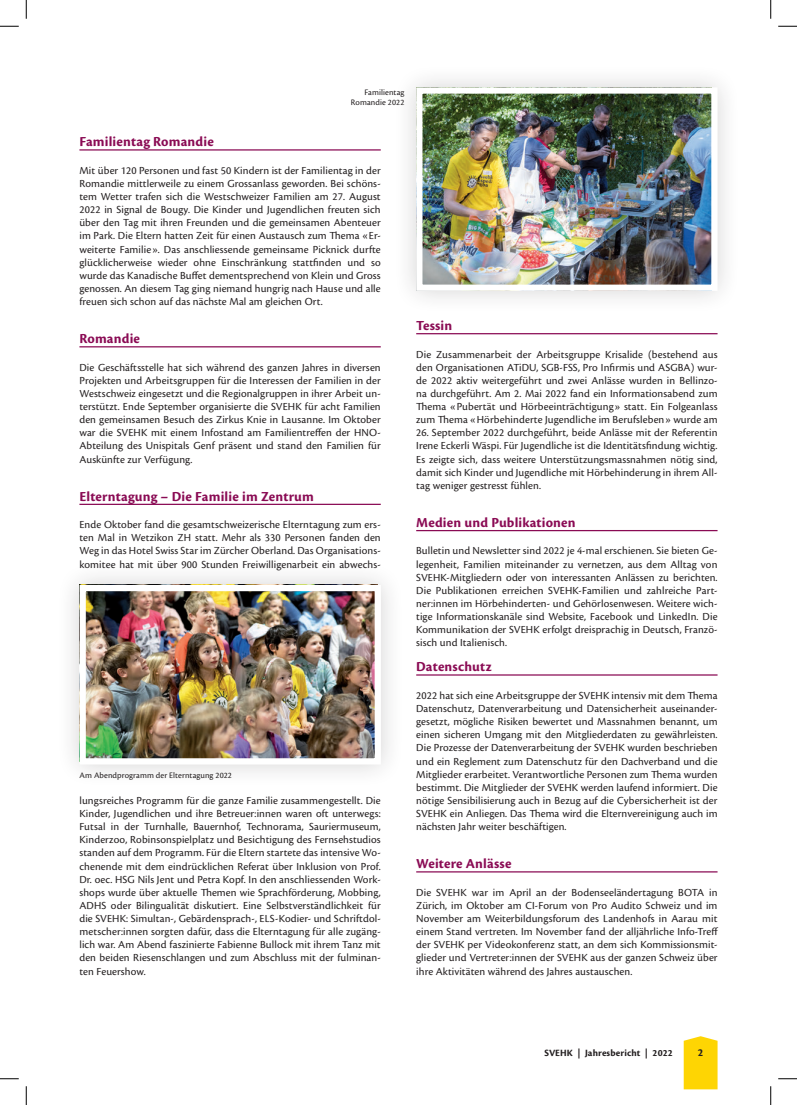
<style>
.page{position:relative;width:797px;height:1105px;background:#fff}
.page>*{position:absolute;margin:0;border:0;box-sizing:border-box;transform-origin:0 0}
.t1{font:700 14.38px "Cronos Pro";letter-spacing:.01em;color:#8a0b54}
.t2{font:11.25px/13.1px "Cronos Pro";letter-spacing:.01em;color:#231f20;text-align:justify}
.t3{font:700 11.25px "Cronos Pro";color:#231f20}
.t4{font:700 10px "Cronos Pro";letter-spacing:.01em;color:#231f20}
.t5{font:8.75px/10px "Cronos Pro";letter-spacing:.01em;color:#231f20;text-align:right}
</style>
<div class="page">
<svg style="left:683px;top:1036px;width:34px;height:53px"></svg>
<hr style="left:79px;top:149px;width:302px;height:2px;background:#8a0b54">
<hr style="left:79px;top:346px;width:302px;height:1px;background:#8a0b54">
<hr style="left:79px;top:504px;width:302px;height:1px;background:#8a0b54">
<hr style="left:416px;top:333px;width:301px;height:1px;background:#8a0b54">
<hr style="left:416px;top:530px;width:301px;height:1px;background:#8a0b54">
<hr style="left:416px;top:674px;width:301px;height:2px;background:#8a0b54">
<hr style="left:416px;top:871px;width:301px;height:1px;background:#8a0b54">
<div style="left:56px;top:561px;width:349px;height:227px;background:#231f20;opacity:.2"></div>
<img style="left:87px;top:592px;width:287px;height:165px">
<div style="left:80px;top:585px;width:301px;height:179px;border:6px solid #fff"></div>
<div style="left:392px;top:64px;width:349px;height:251px;background:#231f20;opacity:.2"></div>
<img style="left:423px;top:94px;width:287px;height:190px">
<div style="left:416px;top:87px;width:301px;height:204px;border:6px solid #fff"></div>
<svg style="left:0;top:25px;width:19px;height:2px"></svg>
<svg style="left:778px;top:25px;width:19px;height:2px"></svg>
<svg style="left:0;top:1078px;width:19px;height:1px"></svg>
<svg style="left:778px;top:1078px;width:19px;height:1px"></svg>
<svg style="left:25px;top:0;width:2px;height:19px"></svg>
<svg style="left:25px;top:1086px;width:2px;height:19px"></svg>
<svg style="left:770px;top:0;width:1px;height:19px"></svg>
<svg style="left:770px;top:1086px;width:1px;height:19px"></svg>
<p class="t5" style="left:351px;top:87px;width:55px">Familientag<br>Romandie 2022</p>
<p class="t1" style="left:79px;top:134px;width:136px">Familientag Romandie</p>
<p class="t2" style="left:79px;top:164px;width:303px">Mit über 120 Personen und fast 50 Kindern ist der Familientag in der Romandie mittlerweile zu einem Grossanlass geworden. Bei schöns&shy;tem Wetter trafen sich die Westschweizer Familien am 27. August 2022 in Signal de Bougy. Die Kinder und Jugendlichen freuten sich über den Tag mit ihren Freunden und die gemeinsamen Abenteuer im Park. Die Eltern hatten Zeit für einen Austausch zum Thema «Er&shy;weiterte Familie». Das anschliessende gemeinsame Picknick durfte glücklicherweise wieder ohne Einschränkung stattfinden und so wurde das Kanadische Buffet dementsprechend von Klein und Gross genossen. An diesem Tag ging niemand hungrig nach Hause und alle freuen sich schon auf das nächste Mal am gleichen Ort.</p>
<p class="t1" style="left:79px;top:330px;width:62px">Romandie</p>
<p class="t2" style="left:79px;top:361px;width:303px">Die Geschäftsstelle hat sich während des ganzen Jahres in diversen Projekten und Arbeitsgruppen für die Interessen der Familien in der Westschweiz eingesetzt und die Regionalgruppen in ihrer Arbeit un&shy;terstützt. Ende September organisierte die SVEHK für acht Familien den gemeinsamen Besuch des Zirkus Knie in Lausanne. Im Oktober war die SVEHK mit einem Infostand am Familientreffen der HNO-Abteilung des Unispitals Genf präsent und stand den Familien für Auskünfte zur Verfügung.</p>
<p class="t1" style="left:79px;top:488px;width:236px">Elterntagung – Die Familie im Zentrum</p>
<p class="t2" style="left:79px;top:518px;width:303px">Ende Oktober fand die gesamtschweizerische Elterntagung zum ers&shy;ten Mal in Wetzikon ZH statt. Mehr als 330 Personen fanden den Weg in das Hotel Swiss Star im Zürcher Oberland. Das Organisations&shy;komitee hat mit über 900 Stunden Freiwilligenarbeit ein abwechs-</p>
<p class="t5" style="left:80px;top:770px;width:154px">Am Abendprogramm der Elterntagung 2022</p>
<p class="t2" style="left:79px;top:794px;width:303px">lungsreiches Programm für die ganze Familie zusammengestellt. Die Kinder, Jugendlichen und ihre Betreuer:innen waren oft unterwegs:<br>Futsal in der Turnhalle, Bauernhof, Technorama, Sauriermuseum, Kinderzoo, Robinsonspielplatz und Besichtigung des Fernsehstudios standen auf dem Programm. Für die Eltern startete das intensive Wo&shy;chenende mit dem eindrücklichen Referat über Inklusion von Prof.<br>Dr. oec. HSG Nils Jent und Petra Kopf. In den anschliessenden Work&shy;shops wurde über aktuelle Themen wie Sprachförderung, Mobbing, ADHS oder Bilingualität diskutiert. Eine Selbstverständlichkeit für die SVEHK: Simultan-, Gebärdensprach-, ELS-Kodier- und Schriftdol&shy;metscher:innen sorgten dafür, dass die Elterntagung für alle zugäng&shy;lich war. Am Abend faszinierte Fabienne Bullock mit ihrem Tanz mit den beiden Riesenschlangen und zum Abschluss mit der fulminan&shy;ten Feuershow.</p>
<p class="t1" style="left:416px;top:317px;width:38px">Tessin</p>
<p class="t2" style="left:416px;top:347px;width:303px">Die Zusammenarbeit der Arbeitsgruppe Krisalide (bestehend aus den Organisationen ATiDU, SGB-FSS, Pro Infirmis und ASGBA) wur&shy;de 2022 aktiv weitergeführt und zwei Anlässe wurden in Bellinzo&shy;na durchgeführt. Am 2. Mai 2022 fand ein Informationsabend zum Thema «Pubertät und Hörbeeinträchtigung» statt. Ein Folgeanlass zum Thema «Hörbehinderte Jugendliche im Berufsleben» wurde am</p>
<p class="t2" style="left:416px;top:426px;width:303px">26. September 2022 durchgeführt, beide Anlässe mit der Referentin Irene Eckerli Wäspi. Für Jugendliche ist die Identitätsfindung wichtig.<br>Es zeigte sich, dass weitere Unterstützungsmassnahmen nötig sind, damit sich Kinder und Jugendliche mit Hörbehinderung in ihrem All&shy;tag weniger gestresst fühlen.</p>
<p class="t1" style="left:416px;top:514px;width:161px">Medien und Publikationen</p>
<p class="t2" style="left:416px;top:544px;width:303px">Bulletin und Newsletter sind 2022 je 4-mal erschienen. Sie bieten Ge&shy;legenheit, Familien miteinander zu vernetzen, aus dem Alltag von SVEHK-Mitgliedern oder von interessanten Anlässen zu berichten.<br>Die Publikationen erreichen SVEHK-Familien und zahlreiche Part&shy;ner:innen im Hörbehinderten- und Gehörlosenwesen. Weitere wich&shy;tige Informationskanäle sind Website, Facebook und LinkedIn. Die Kommunikation der SVEHK erfolgt dreisprachig in Deutsch, Franzö&shy;sisch und Italienisch.</p>
<p class="t1" style="left:416px;top:659px;width:77px">Datenschutz</p>
<p class="t2" style="left:416px;top:689px;width:303px">2022 hat sich eine Arbeitsgruppe der SVEHK intensiv mit dem Thema Datenschutz, Datenverarbeitung und Datensicherheit auseinander&shy;gesetzt, mögliche Risiken bewertet und Massnahmen benannt, um einen sicheren Umgang mit den Mitgliederdaten zu gewährleisten.<br>Die Prozesse der Datenverarbeitung der SVEHK wurden beschrieben und ein Reglement zum Datenschutz für den Dachverband und die Mitglieder erarbeitet. Verantwortliche Personen zum Thema wurden bestimmt. Die Mitglieder der SVEHK werden laufend informiert. Die nötige Sensibilisierung auch in Bezug auf die Cybersicherheit ist der SVEHK ein Anliegen. Das Thema wird die Elternvereinigung auch im nächsten Jahr weiter beschäftigen.</p>
<p class="t1" style="left:416px;top:855px;width:97px">Weitere Anlässe</p>
<p class="t2" style="left:416px;top:886px;width:303px">Die SVEHK war im April an der Bodenseeländertagung BOTA in Zürich, im Oktober am CI-Forum von Pro Audito Schweiz und im November am Weiterbildungsforum des Landenhofs in Aarau mit einem Stand vertreten. Im November fand der alljährliche Info-Treff der SVEHK per Videokonferenz statt, an dem sich Kommissionsmit&shy;glieder und Vertreter:innen der SVEHK aus der ganzen Schweiz über ihre Aktivitäten während des Jahres austauschen.</p>
<p class="t4" style="left:544px;top:1047px;width:130px">SVEHK | Jahresbericht | 2022</p>
<p class="t3" style="left:697px;top:1046px;width:7px">2</p>
</div>
